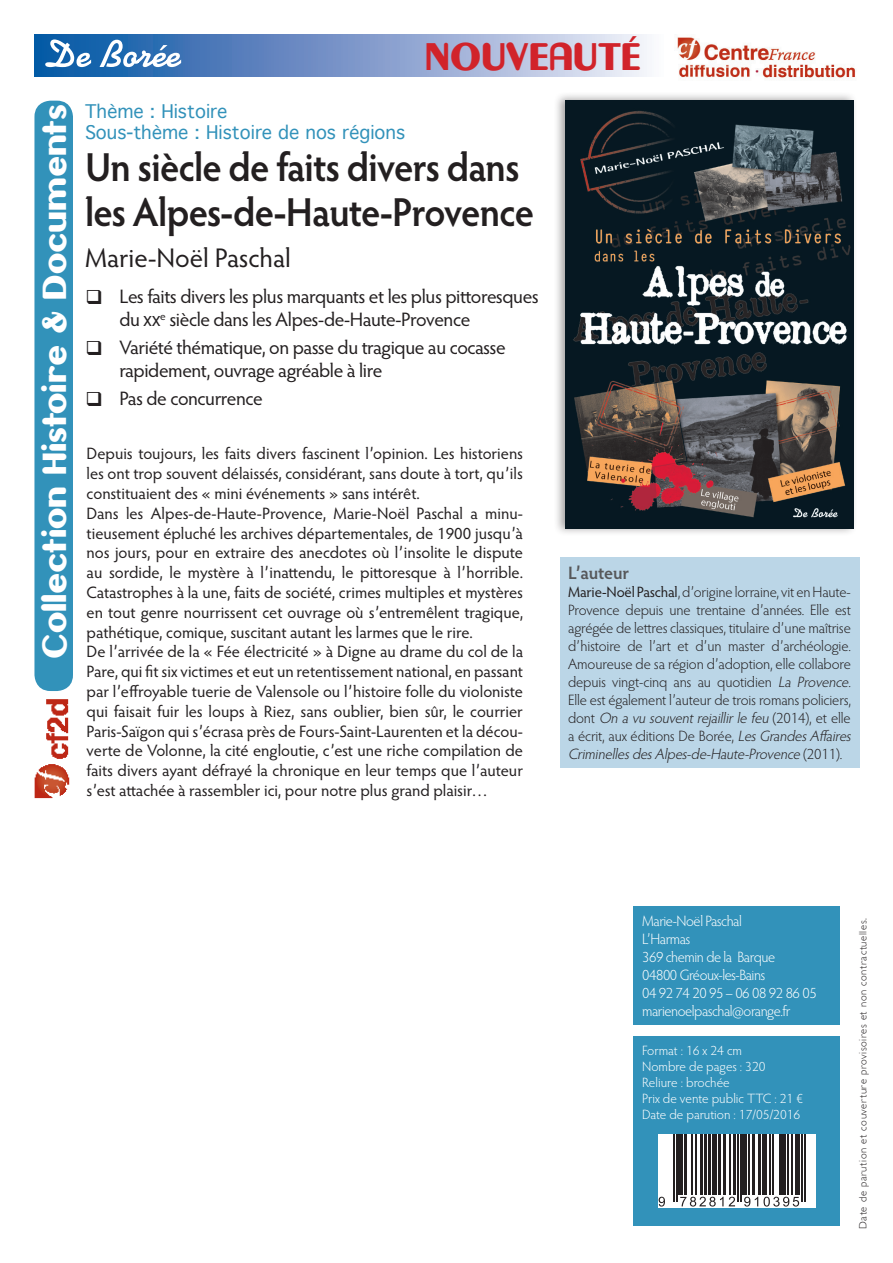
<style>
.page{position:relative;width:893px;height:1263px;background:#fff}
.page>*{position:absolute;margin:0;border:0;box-sizing:border-box;transform-origin:0 0}
.t1{font:600 40.5px/45px "Hypatia Sans Pro";letter-spacing:-.02em;color:#231f20;scale:.94 1}
.t2{font:34.5px "Gilgongo";color:#d1232a}
.t3{font:30px "Gilgongo";color:#fff}
.t4{font:27px "Hypatia Sans Pro";letter-spacing:-.005em;color:#231f20}
.t5{font:19.5px/23.4px "Hypatia Sans Pro";letter-spacing:-.025em;color:#231f20}
.t6{font:18px/21px "Geneva";color:#3292ba}
.t7{font:600 18px "Hypatia Sans Pro";letter-spacing:-.015em;color:#57585a}
.t8{font:16.5px/19.8px "Hypatia Sans Pro";letter-spacing:-.005em;color:#231f20}
.t9{font:300 15px/18px "Hypatia Sans Pro";letter-spacing:-.01em;color:#231f20}
.t10{font:300 15px/18px "Hypatia Sans Pro";letter-spacing:-.03em;color:#fff}
.t11{font:300 13.5px/16.2px "Hypatia Sans Pro";color:#fff}
.t12{font:300 10.5px "Gill Sans";letter-spacing:.06em;color:#231f20}
.s1{font-weight:400}
.s2{font-style:italic}
</style>
<div class="page">
<div style="left:34px;top:34px;width:629px;height:43px;background:linear-gradient(to right,#014da0,#f6ecf7)"></div>
<svg style="left:45px;top:39px;width:136px;height:28px"></svg>
<div style="left:34px;top:101px;width:39px;height:590px;background:#3292ba;border-radius:16px"></div>
<img style="left:34px;top:699px;width:36px;height:100px">
<img style="left:677px;top:37px;width:179px;height:42px">
<div style="left:634px;top:1036px;width:206px;height:190px;background:#3292ba"></div>
<div style="left:560px;top:557px;width:299px;height:210px;background:#bbd6e7"></div>
<div style="left:634px;top:906px;width:206px;height:118px;background:#3292ba"></div>
<svg style="left:658px;top:1134px;width:157px;height:73px;background:#d9d8d8"></svg>
<svg style="left:659px;top:1197px;width:6px;height:9px"></svg>
<hr style="left:673px;top:1134px;width:2px;height:67px;background:#231f20">
<hr style="left:676px;top:1134px;width:1px;height:67px;background:#231f20">
<hr style="left:679px;top:1134px;width:4px;height:60px;background:#231f20">
<hr style="left:684px;top:1134px;width:3px;height:60px;background:#231f20">
<hr style="left:691px;top:1134px;width:2px;height:60px;background:#231f20">
<hr style="left:696px;top:1134px;width:1px;height:60px;background:#231f20">
<hr style="left:700px;top:1134px;width:2px;height:60px;background:#231f20">
<hr style="left:704px;top:1134px;width:3px;height:60px;background:#231f20">
<hr style="left:708px;top:1134px;width:3px;height:60px;background:#231f20">
<hr style="left:712px;top:1134px;width:4px;height:60px;background:#231f20">
<hr style="left:718px;top:1134px;width:3px;height:60px;background:#231f20">
<hr style="left:723px;top:1134px;width:3px;height:60px;background:#231f20">
<svg style="left:680px;top:1197px;width:43px;height:9px"></svg>
<hr style="left:729px;top:1134px;width:1px;height:60px;background:#231f20">
<hr style="left:733px;top:1134px;width:3px;height:60px;background:#231f20">
<svg style="left:729px;top:1197px;width:6px;height:9px"></svg>
<hr style="left:737px;top:1134px;width:2px;height:67px;background:#231f20">
<hr style="left:740px;top:1134px;width:1px;height:67px;background:#231f20">
<hr style="left:743px;top:1134px;width:4px;height:60px;background:#231f20">
<hr style="left:748px;top:1134px;width:2px;height:60px;background:#231f20">
<hr style="left:753px;top:1134px;width:2px;height:60px;background:#231f20">
<hr style="left:758px;top:1134px;width:3px;height:60px;background:#231f20">
<hr style="left:762px;top:1134px;width:4px;height:60px;background:#231f20">
<hr style="left:769px;top:1134px;width:2px;height:60px;background:#231f20">
<hr style="left:772px;top:1134px;width:1px;height:60px;background:#231f20">
<hr style="left:779px;top:1134px;width:1px;height:60px;background:#231f20">
<hr style="left:782px;top:1134px;width:4px;height:60px;background:#231f20">
<hr style="left:787px;top:1134px;width:2px;height:60px;background:#231f20">
<hr style="left:791px;top:1134px;width:2px;height:60px;background:#231f20">
<hr style="left:796px;top:1134px;width:4px;height:60px;background:#231f20">
<svg style="left:744px;top:1197px;width:55px;height:9px"></svg>
<hr style="left:801px;top:1134px;width:2px;height:67px;background:#231f20">
<hr style="left:804px;top:1134px;width:1px;height:67px;background:#231f20">
<div style="left:553px;top:91px;width:305px;height:445px;background:#231f20;opacity:.4"></div>
<img style="left:565px;top:101px;width:289px;height:428px">
<h3 class="t3" style="left:34px;top:659px;width:556px;rotate:-90deg">Collection Histoire &amp; Documents</h3>
<p class="t6" style="left:85px;top:101px;width:322px">Thème : Histoire<br>Sous-thème : Histoire de nos régions</p>
<h2 class="t2" style="left:425px;top:32px;width:217px">NOUVEAUTÉ</h2>
<h1 class="t1" style="left:85px;top:143px;width:479px">Un siècle de faits divers dans les Alpes-de-Haute-Provence</h1>
<h3 class="t4" style="left:85px;top:240px;width:207px">Marie-Noël Paschal</h3>
<p class="t5" style="left:120px;top:284px;width:421px">Les faits divers les plus marquants et les plus pittoresques du xx<sup>e</sup> siècle dans les Alpes-de-Haute-Provence</p>
<p class="t5" style="left:120px;top:335px;width:388px">Variété thématique, on passe du tragique au cocasse rapidement, ouvrage agréable à lire</p>
<p class="t5" style="left:120px;top:386px;width:145px">Pas de concurrence</p>
<p class="t8" style="left:87px;top:443px;width:438px">Depuis toujours, les faits divers fascinent l’opinion. Les historiens les ont trop souvent délaissés, considérant, sans doute à tort, qu’ils constituaient des « mini événements » sans intérêt.<br>Dans les Alpes-de-Haute-Provence, Marie-Noël Paschal a minu&shy;tieusement épluché les archives départementales, de 1900 jusqu’à nos jours, pour en extraire des anecdotes où l’insolite le dispute au sordide, le mystère à l’inattendu, le pittoresque à l’horrible.<br>Catastrophes à la une, faits de société, crimes multiples et mystères en tout genre nourrissent cet ouvrage où s’entremêlent tragique, pathétique, comique, suscitant autant les larmes que le rire.<br>De l’arrivée de la « Fée électricité » à Digne au drame du col de la Pare, qui fit six victimes et eut un retentissement national, en passant par l’effroyable tuerie de Valensole ou l’histoire folle du violoniste qui faisait fuir les loups à Riez, sans oublier, bien sûr, le courrier Paris-Saïgon qui s’écrasa près de Fours-Saint-Laurenten et la décou&shy;verte de Volonne, la cité engloutie, c’est une riche compilation de faits divers ayant défrayé la chronique en leur temps que l’auteur s’est attachée à rassembler ici, pour notre plus grand plaisir…</p>
<p class="t7" style="left:568px;top:560px;width:63px">L’auteur</p>
<p class="t9" style="left:568px;top:582px;width:288px"><span class="s1">Marie-Noël Paschal</span>, d’origine lorraine, vit en Haute-Provence depuis une trentaine d’années. Elle est agrégée de lettres classiques, titulaire d’une maîtrise d’histoire de l’art et d’un master d’archéologie.<br>Amoureuse de sa région d’adoption, elle collabore depuis vingt-cinq ans au quotidien <span class="s2">La Provence</span>.<br>Elle est également l’auteur de trois romans policiers, d o n t <span class="s2">On avu souventrejaillirle feu</span> ( 2 0 1 4 ) , e t e l l e a écrit, aux éditions De Borée, <span class="s2">LesGrandesAffaires CriminellesdesAlpes-de-Haute-Provence</span> ( 2 0 1 1 ) .</p>
<p class="t10" style="left:642px;top:911px;width:176px">Marie-Noël Paschal<br>L’Harmas<br>369 chemin de la Barque<br>04800 Gréoux-les-Bains<br>04 92 74 20 95 – 06 08 92 86 05 marienoelpaschal@orange.fr</p>
<p class="t11" style="left:642px;top:1041px;width:163px">Format : 16 x 24 cm<br>Nombre de pages : 320<br>Reliure : brochée<br>Prix de vente public TTC : 21 €<br>Date de parution : 17/05/2016</p>
<p class="t12" style="left:857px;top:1229px;width:312px;rotate:-90deg">Date de parution et couverture provisoires et non contractuelles.</p>
</div>
